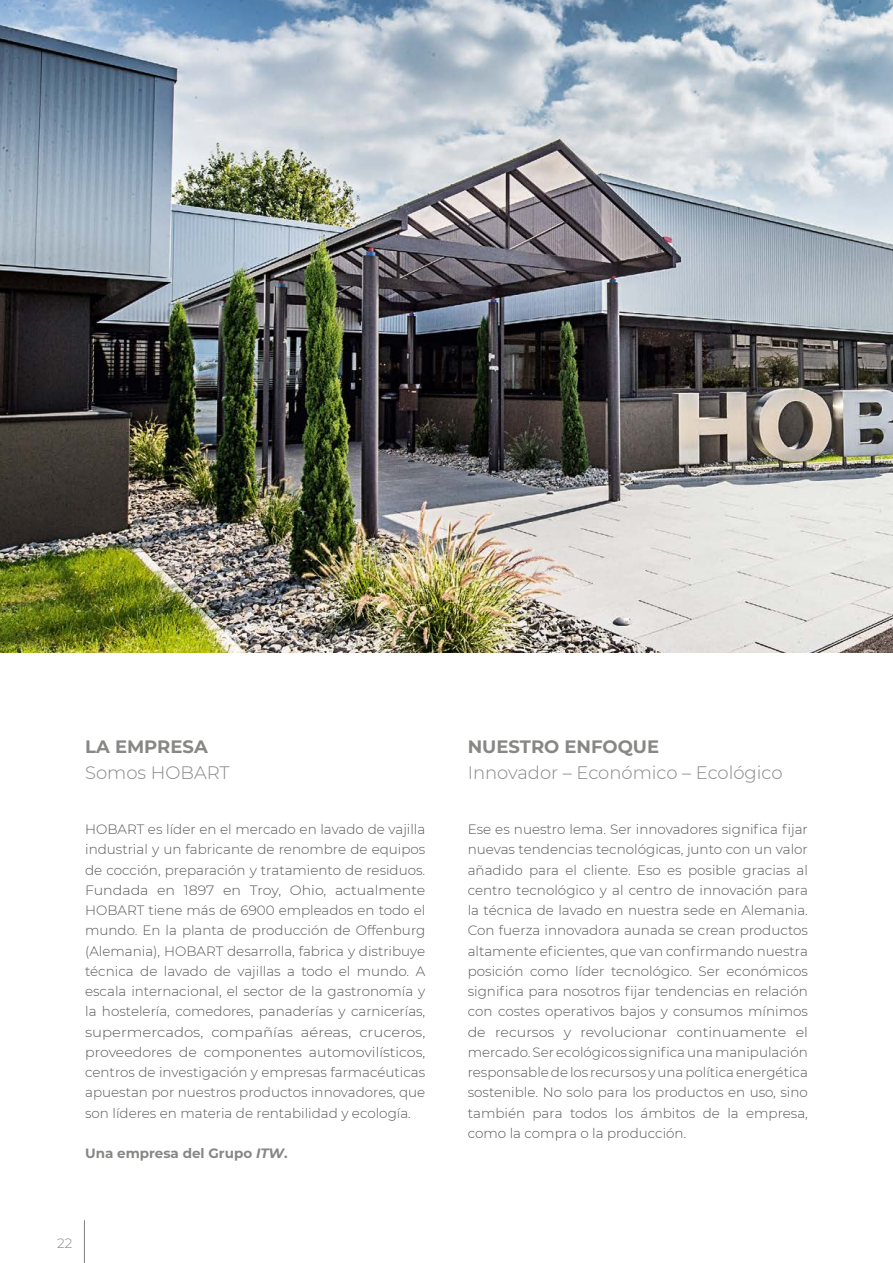
<style>
.page{position:relative;width:893px;height:1263px;background:#fff}
.page>*{position:absolute;margin:0;border:0;box-sizing:border-box;transform-origin:0 0}
.t1{font:300 18px "Montserrat";color:#878786}
.t2{font:700 18px "Montserrat";color:#878786}
.t3{font:300 13.5px/20.2px "Montserrat";color:#565656;text-align:justify}
.t4{font:700 13.5px "Montserrat";color:#878786}
.t5{font:300 13.5px "Montserrat";color:#878786}
.s1{font-style:italic}
</style>
<div class="page">
<img style="left:0;top:0;width:893px;height:652px">
<hr style="left:84px;top:1220px;width:1px;height:43px;background:#878786">
<h1 class="t2" style="left:85px;top:734px;width:124px">LA EMPRESA</h1>
<h1 class="t1" style="left:85px;top:760px;width:146px">Somos HOBART</h1>
<p class="t3" style="left:85px;top:819px;width:342px">HOBART es líder en el mercado en lavado de vajilla industrial y un fabricante de renombre de equipos de cocción, preparación y tratamiento de residuos.<br>Fundada en 1897 en Troy, Ohio, actualmente HOBART tiene más de 6900 empleados en todo el mundo. En la planta de producción de Offenburg (Alemania), HOBART desarrolla, fabrica y distribuye técnica de lavado de vajillas a todo el mundo. A escala internacional, el sector de la gastronomía y la hostelería, comedores, panaderías y carnicerías, supermercados, compañías aéreas, cruceros, proveedores de componentes automovilísticos, centros de investigación y empresas farmacéuticas apuestan por nuestros productos innovadores, que son líderes en materia de rentabilidad y ecología.</p>
<p class="t4" style="left:85px;top:1144px;width:204px">Una empresa del Grupo <span class="s1">ITW</span>.</p>
<p class="t5" style="left:57px;top:1234px;width:17px">22</p>
<h1 class="t2" style="left:468px;top:734px;width:193px">NUESTRO ENFOQUE</h1>
<h1 class="t1" style="left:468px;top:760px;width:316px">Innovador – Económico – Ecológico</h1>
<p class="t3" style="left:468px;top:819px;width:342px">Ese es nuestro lema. Ser innovadores significa fijar nuevas tendencias tecnológicas, junto con un valor añadido para el cliente. Eso es posible gracias al centro tecnológico y al centro de innovación para la técnica de lavado en nuestra sede en Alemania.<br>Con fuerza innovadora aunada se crean productos altamente eficientes, que van confirmando nuestra posición como líder tecnológico. Ser económicos significa para nosotros fijar tendencias en relación con costes operativos bajos y consumos mínimos de recursos y revolucionar continuamente el mercado. Ser ecológicos significa una manipulación responsable de los recursos y una política energética sostenible. No solo para los productos en uso, sino también para todos los ámbitos de la empresa, como la compra o la producción.</p>
</div>
